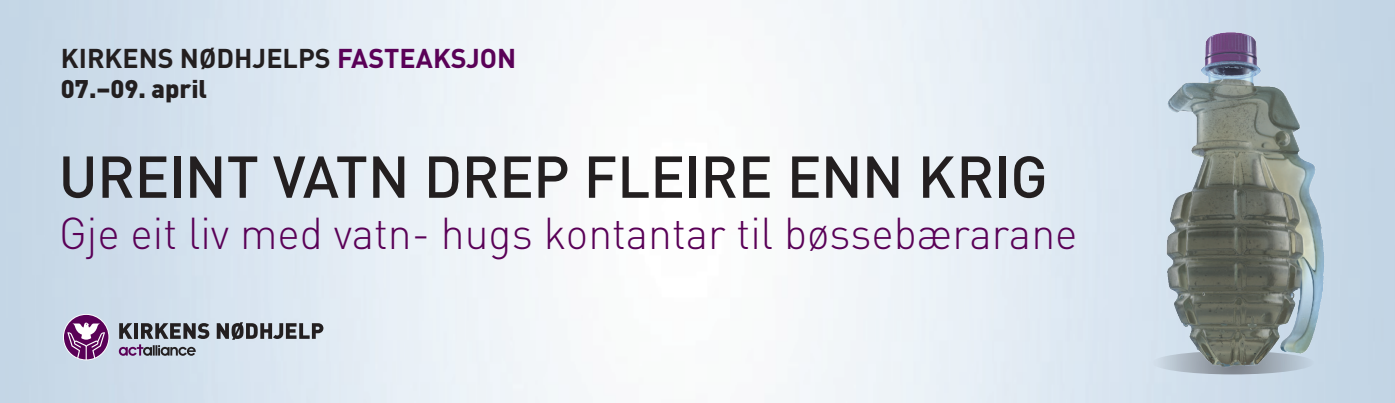
<style>
.page{position:relative;width:1395px;height:403px;background:#fff}
.page>*{position:absolute;margin:0;border:0;box-sizing:border-box;transform-origin:0 0}
.t1{font:500 58px "DIN";letter-spacing:-.01em;color:#231f20}
.t2{font:300 44px "DIN";color:#5a0157}
.t3{font:700 26.8px "DIN";color:#231f20}
.t4{font:900 25.2px "DIN";color:#231f20}
.s1{color:#5a0157}
</style>
<div class="page">
<img style="left:0;top:0;width:1395px;height:403px">
<img style="left:1144px;top:0;width:251px;height:393px">
<svg style="left:217px;top:322px;width:106px;height:17px;background:#787b80"></svg>
<svg style="left:119px;top:323px;width:90px;height:32px;background:#888b96"></svg>
<svg style="left:64px;top:315px;width:44px;height:44px;background:#956398"></svg>
<p class="t3" style="left:61px;top:40px;width:457px">KIRKENS NØDHJELPS <span class="s1">FASTEAKSJON</span></p>
<p class="t4" style="left:61px;top:72px;width:148px">07.–09. april</p>
<p class="t1" style="left:59px;top:138px;width:991px">UREINT VATN DREP FLEIRE ENN KRIG</p>
<p class="t2" style="left:59px;top:204px;width:1020px">Gje eit liv med vatn- hugs kontantar til bøssebærarane</p>
</div>
